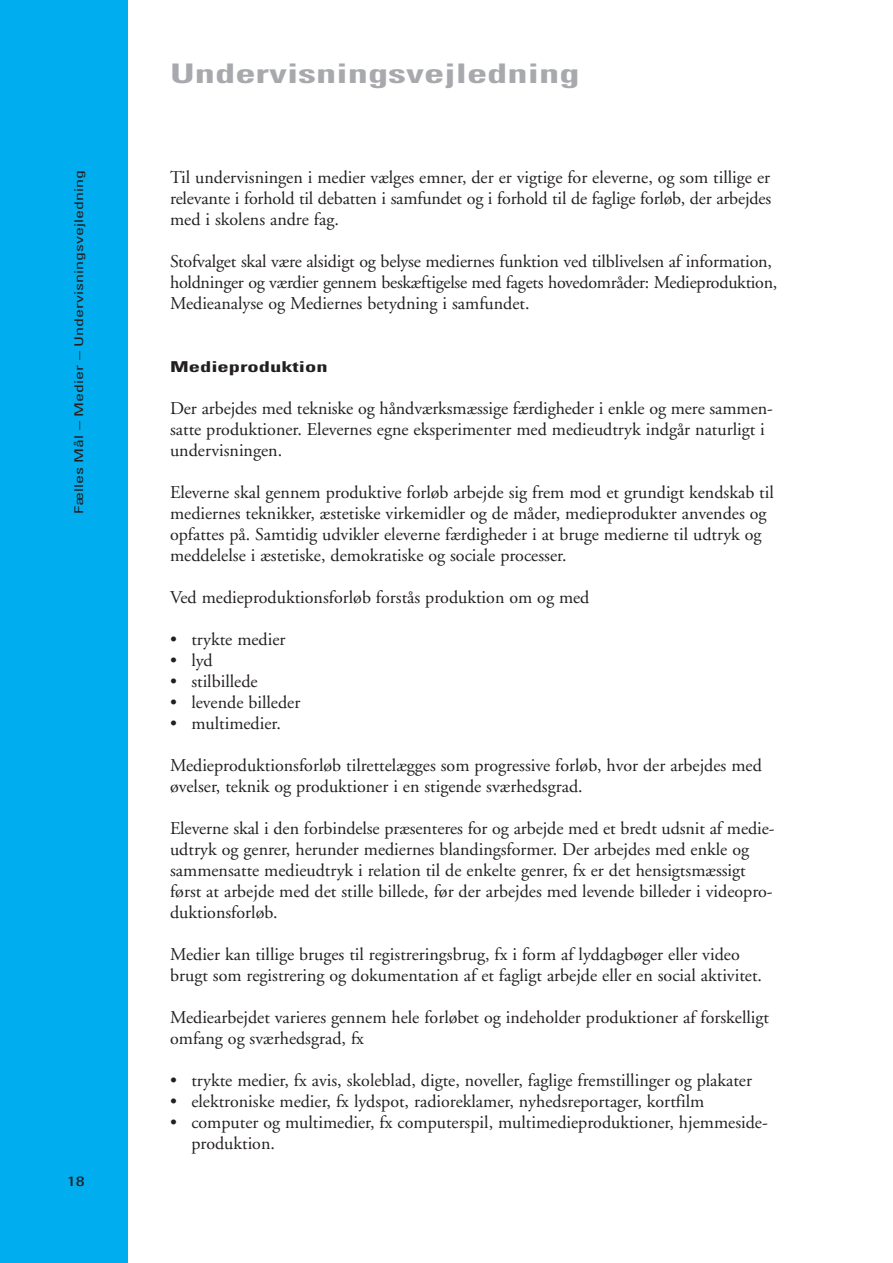
<style>
.page{position:relative;width:893px;height:1263px;background:#fff}
.page>*{position:absolute;margin:0;border:0;box-sizing:border-box;transform-origin:0 0}
.t1{font:700 condensed 27px "Univers";color:#a8a9ad;scale:1.5 1}
.t2{font:18px/21px "Adobe Garamond";color:#231f20}
.t3{font:700 condensed 15px "Univers";color:#231f20;scale:1.5 1}
.t4{font:condensed 13.5px "Univers";color:#231f20;scale:1.5 1}
.t5{font:condensed 12px "Univers";color:#231f20;scale:1.5 1}
</style>
<div class="page">
<div style="left:0;top:0;width:128px;height:1263px;background:#00aeef"></div>
<p class="t5" style="left:74px;top:514px;width:231px;rotate:-90deg">Fælles Mål – Medier – Undervisningsvejledning</p>
<p class="t4" style="left:67px;top:1176px;width:13px">18</p>
<h1 class="t1" style="left:170px;top:64px;width:274px">Undervisningsvejledning</h1>
<p class="t2" style="left:170px;top:169px;width:603px;text-align:justify">Til undervisningen i medier vælges emner, der er vigtige for eleverne, og som tillige er relevante i forhold til debatten i samfundet og i forhold til de faglige forløb, der arbejdes med i skolens andre fag.</p>
<p class="t2" style="left:170px;top:253px;width:609px">Stofvalget skal være alsidigt og belyse mediernes funktion ved tilblivelsen af information, holdninger og værdier gennem beskæftigelse med fagets hovedområder: Medieproduktion,<br>Medieanalyse og Mediernes betydning i samfundet.</p>
<p class="t3" style="left:170px;top:361px;width:106px">Medieproduktion</p>
<p class="t2" style="left:170px;top:400px;width:604px">Der arbejdes med tekniske og håndværksmæssige færdigheder i enkle og mere sammen&shy;satte produktioner. Elevernes egne eksperimenter med medieudtryk indgår naturligt i undervisningen.</p>
<p class="t2" style="left:170px;top:484px;width:605px">Eleverne skal gennem produktive forløb arbejde sig frem mod et grundigt kendskab til mediernes teknikker, æstetiske virkemidler og de måder, medieprodukter anvendes og opfattes på. Samtidig udvikler eleverne færdigheder i at bruge medierne til udtryk og meddelelse i æstetiske, demokratiske og sociale processer.</p>
<p class="t2" style="left:170px;top:589px;width:421px">Ved medieproduktionsforløb forstås produktion om og med</p>
<p class="t2" style="left:170px;top:631px;width:117px">• trykte medier</p>
<p class="t2" style="left:170px;top:652px;width:44px">• lyd</p>
<p class="t2" style="left:170px;top:673px;width:89px">• stilbillede</p>
<p class="t2" style="left:170px;top:694px;width:132px">• levende billeder</p>
<p class="t2" style="left:170px;top:715px;width:112px">• multimedier.</p>
<p class="t2" style="left:170px;top:757px;width:593px">Medieproduktionsforløb tilrettelægges som progressive forløb, hvor der arbejdes med øvelser, teknik og produktioner i en stigende sværhedsgrad.</p>
<p class="t2" style="left:170px;top:820px;width:606px">Eleverne skal i den forbindelse præsenteres for og arbejde med et bredt udsnit af medie&shy;udtryk og genrer, herunder mediernes blandingsformer. Der arbejdes med enkle og sammensatte medieudtryk i relation til de enkelte genrer, fx er det hensigtsmæssigt først at arbejde med det stille billede, før der arbejdes med levende billeder i videopro&shy;duktionsforløb.</p>
<p class="t2" style="left:170px;top:946px;width:593px">Medier kan tillige bruges til registreringsbrug, fx i form af lyddagbøger eller video brugt som registrering og dokumentation af et fagligt arbejde eller en social aktivitet.</p>
<p class="t2" style="left:170px;top:1009px;width:600px">Mediearbejdet varieres gennem hele forløbet og indeholder produktioner af forskelligt omfang og sværhedsgrad, fx</p>
<p class="t2" style="left:170px;top:1072px;width:583px">• trykte medier, fx avis, skoleblad, digte, noveller, faglige fremstillinger og plakater</p>
<p class="t2" style="left:170px;top:1093px;width:536px">• elektroniske medier, fx lydspot, radioreklamer, nyhedsreportager, kortfilm</p>
<p class="t2" style="left:191px;top:1114px;width:578px;text-indent:-21px">• computer og multimedier, fx computerspil, multimedieproduktioner, hjemmeside&shy;produktion.</p>
</div>
